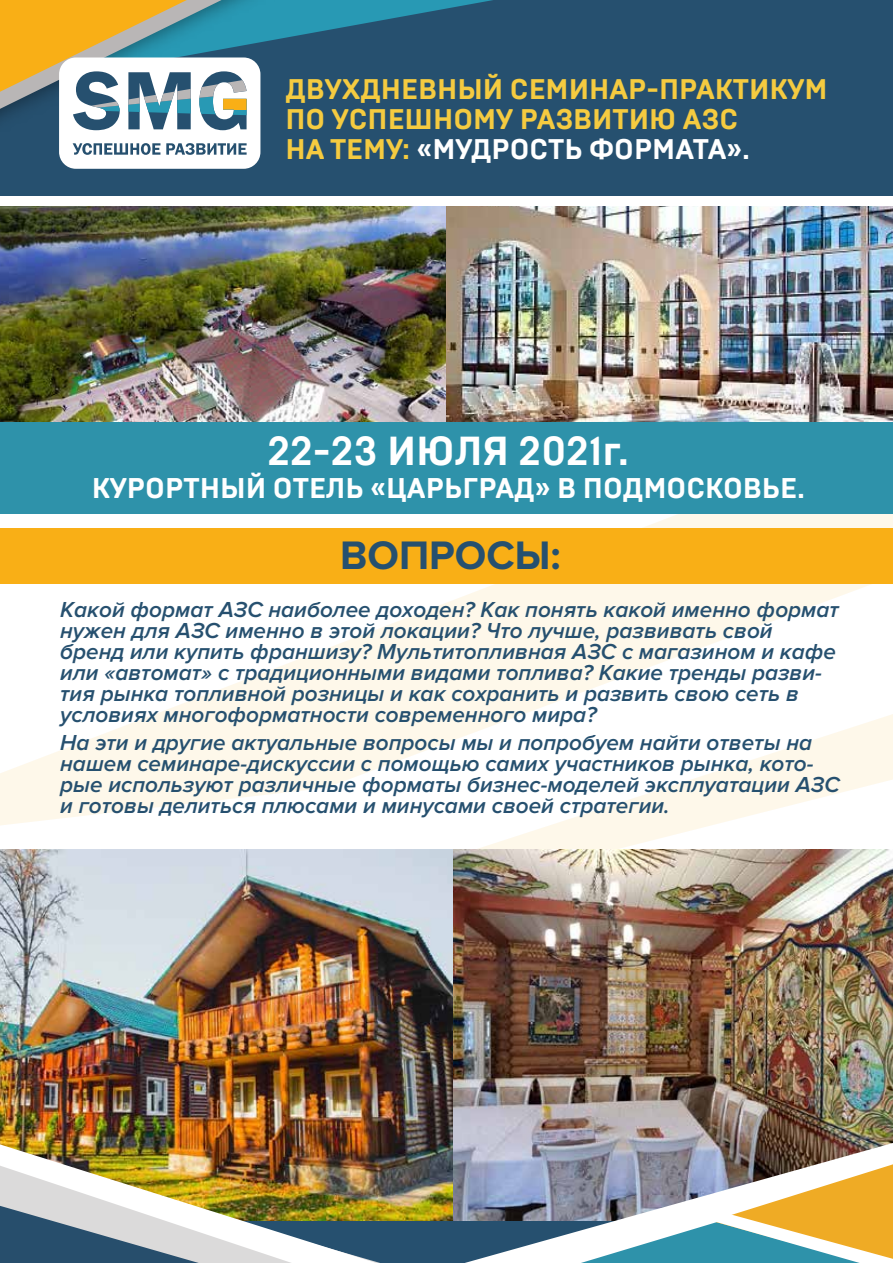
<style>
.page{position:relative;width:893px;height:1263px;background:#fff}
.page>*{position:absolute;margin:0;border:0;box-sizing:border-box;transform-origin:0 0}
.t1{font:700 41.25px "Proxima Nova";color:#26506f}
.t2{font:700 40.5px "Brutal Type";color:#fff}
.t3{font:700 28.5px "Brutal Type";color:#fff}
.t4{font:700 28.35px/30px "Brutal Type";color:#f5cb40}
.t5{font:italic 600 22.5px/21px "Proxima Nova";color:#26506f}
.s1{color:#fff}
</style>
<div class="page">
<svg style="left:0;top:513px;width:893px;height:335px"></svg>
<img style="left:446px;top:206px;width:447px;height:216px">
<div style="left:0;top:0;width:893px;height:203px;background:#26506f"></div>
<div style="left:59px;top:57px;width:201px;height:112px;background:#fff;border-radius:17px"></div>
<svg style="left:0;top:0;width:493px;height:130px"></svg>
<svg style="left:73px;top:143px;width:87px;height:12px"></svg>
<svg style="left:166px;top:143px;width:81px;height:12px"></svg>
<img style="left:0;top:206px;width:446px;height:216px">
<div style="left:0;top:422px;width:893px;height:91px;background:#2e92aa"></div>
<div style="left:0;top:1213px;width:893px;height:50px;background:#26506f"></div>
<div style="left:0;top:196px;width:893px;height:9px;background:#fff"></div>
<div style="left:0;top:528px;width:893px;height:55px;background:#f9af16"></div>
<img style="left:380px;top:849px;width:513px;height:372px">
<img style="left:0;top:849px;width:457px;height:371px">
<img style="left:465px;top:1143px;width:428px;height:120px">
<img style="left:0;top:1144px;width:380px;height:119px">
<p class="t4" style="left:285px;top:74px;width:544px">ДВУХДНЕВНЫЙ СЕМИНАР-ПРАКТИКУМ<br>ПО УСПЕШНОМУ РАЗВИТИЮ АЗС<br>НА ТЕМУ: <span class="s1">«МУДРОСТЬ ФОРМАТА».</span></p>
<h2 class="t2" style="left:267px;top:426px;width:363px">22-23 ИЮЛЯ 2021г.</h2>
<p class="t3" style="left:92px;top:471px;width:715px">КУРОРТНЫЙ ОТЕЛЬ «ЦАРЬГРАД» В ПОДМОСКОВЬЕ.</p>
<h1 class="t1" style="left:340px;top:531px;width:222px">ВОПРОСЫ:</h1>
<p class="t5" style="left:60px;top:599px;width:780px">Какой формат АЗС наиболее доходен? Как понять какой именно формат нужен для АЗС именно в этой локации? Что лучше, развивать свой бренд или купить франшизу? Мультитопливная АЗС с магазином и кафе или «автомат» с традиционными видами топлива? Какие тренды разви&shy;тия рынка топливной розницы и как сохранить и развить свою сеть в условиях многоформатности современного мира?</p>
<p class="t5" style="left:60px;top:733px;width:781px">На эти и другие актуальные вопросы мы и попробуем найти ответы на нашем семинаре-дискуссии с помощью самих участников рынка, кото&shy;рые используют различные форматы бизнес-моделей эксплуатации АЗС и готовы делиться плюсами и минусами своей стратегии.</p>
</div>
